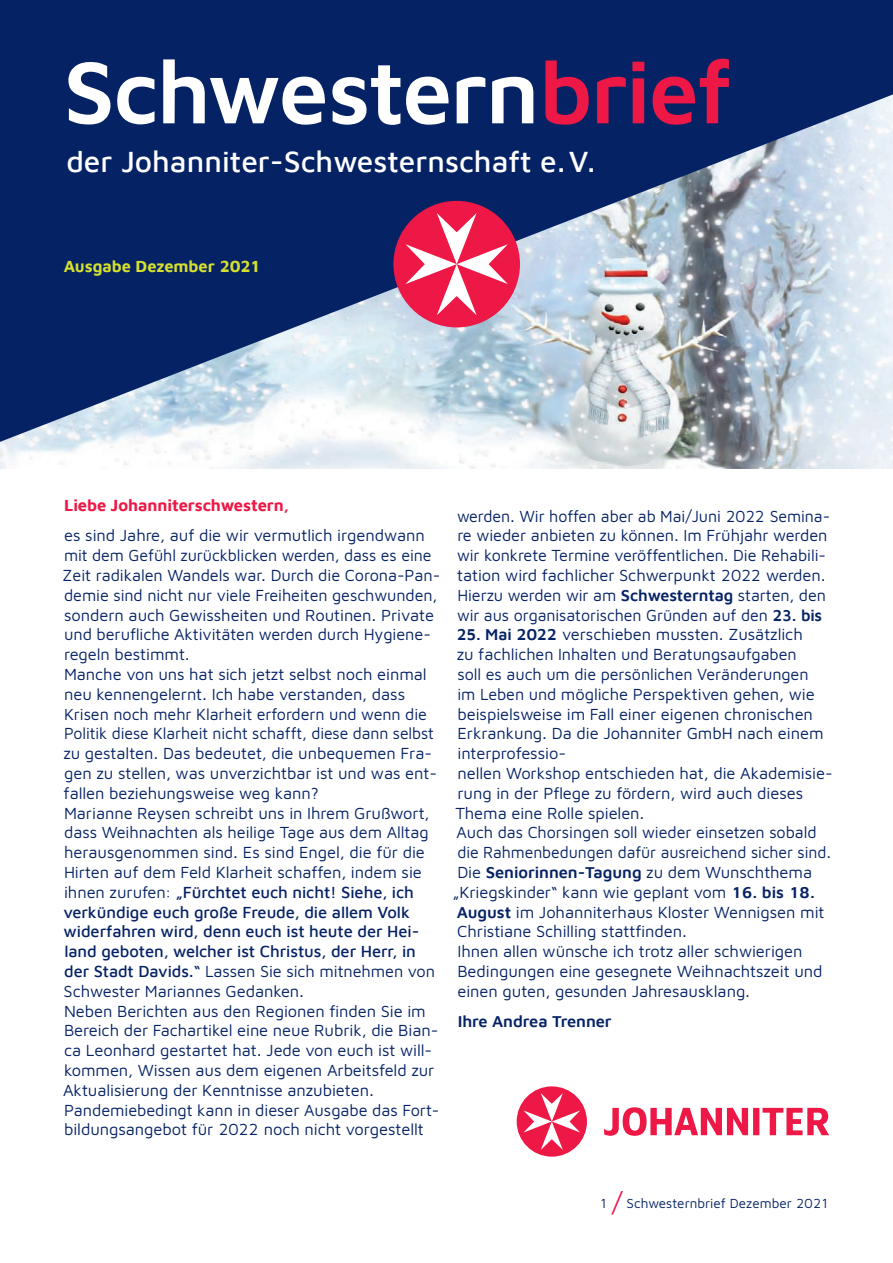
<style>
.page{position:relative;width:893px;height:1263px;background:#fff}
.page>*{position:absolute;margin:0;border:0;box-sizing:border-box;transform-origin:0 0}
.t1{font:600 90px "Maven Johanniter";letter-spacing:-.02em;color:#fff}
.t2{font:500 30px "Maven Johanniter";color:#fff}
.t3{font:16.5px/19.8px "Maven Johanniter";letter-spacing:-.005em;color:#052265}
.t4{font:16.5px "Maven Johanniter";letter-spacing:-.005em;color:#052265;scale:.96 1}
.t5{font:700 16.5px "Maven Johanniter";letter-spacing:-.005em;color:#ed1845}
.t6{font:700 16.5px "Maven Johanniter";letter-spacing:-.005em;color:#d5df2e}
.t7{font:600 16.5px "Maven Johanniter";letter-spacing:-.005em;color:#052265}
.t8{font:13.5px "Maven Johanniter";color:#052265}
.s1{color:#ed1845}
.s2{font-weight:500}
.s3{font-weight:600}
.s4{font-size:27px;color:#ed1845}
</style>
<div class="page">
<img style="left:0;top:442px;width:893px;height:26px">
<svg style="left:0;top:0;width:893px;height:442px;background:#4f6692"></svg>
<div style="left:393px;top:201px;width:127px;height:126px;background:#ed1845;border-radius:50%"></div>
<svg style="left:406px;top:213px;width:102px;height:102px"></svg>
<svg style="left:517px;top:1086px;width:312px;height:71px"></svg>
<h1 class="t1" style="left:63px;top:29px;width:670px">Schwestern<span class="s1">brief</span></h1>
<h2 class="t2" style="left:66px;top:141px;width:531px">der Johanniter-Schwesternschaft e.V.</h2>
<p class="t6" style="left:64px;top:255px;width:198px">Ausgabe Dezember 2021</p>
<p class="t5" style="left:64px;top:493px;width:226px">Liebe Johanniterschwestern,</p>
<p class="t3" style="left:63px;top:525px;width:379px">es sind Jahre, auf die wir vermutlich irgendwann mit dem Gefühl zurückblicken werden, dass es eine Zeit radikalen Wandels war. Durch die Corona-Pan&shy;demie sind nicht nur viele Freiheiten geschwunden, sondern auch Gewissheiten und Routinen. Private und berufliche Aktivitäten werden durch Hygiene&shy;regeln bestimmt.<br>Manche von uns hat sich jetzt selbst noch einmal neu kennengelernt. Ich habe verstanden, dass Krisen noch mehr Klarheit erfordern und wenn die Politik diese Klarheit nicht schafft, diese dann selbst zu gestalten. Das bedeutet, die unbequemen Fra&shy;gen zu stellen, was unverzichtbar ist und was ent&shy;fallen beziehungsweise weg kann?<br>Marianne Reysen schreibt uns in Ihrem Grußwort, dass Weihnachten als heilige Tage aus dem Alltag herausgenommen sind. Es sind Engel, die für die Hirten auf dem Feld Klarheit schaffen, indem sie ihnen zurufen: <span class="s2">„Fürchtet euch nicht! Siehe, ich verkündige euch große Freude, die allem Volk widerfahren wird, denn euch ist heute der Hei&shy;land geboten, welcher ist Christus, der Herr, in der Stadt Davids.“</span> Lassen Sie sich mitnehmen von Schwester Mariannes Gedanken.<br>Neben Berichten aus den Regionen finden Sie im Bereich der Fachartikel eine neue Rubrik, die Bian&shy;ca Leonhard gestartet hat. Jede von euch ist will&shy;kommen, Wissen aus dem eigenen Arbeitsfeld zur Aktualisierung der Kenntnisse anzubieten.<br>Pandemiebedingt kann in dieser Ausgabe das Fort&shy;bildungsangebot für 2022 noch nicht vorgestellt</p>
<p class="t3" style="left:457px;top:505px;width:375px">werden. Wir hoffen aber ab Mai/Juni 2022 Semina&shy;re wieder anbieten zu können. Im Frühjahr werden wir konkrete Termine veröffentlichen. Die Rehabili&shy;tation wird fachlicher Schwerpunkt 2022 werden.<br>Hierzu werden wir am <span class="s3">Schwesterntag</span> starten, den wir aus organisatorischen Gründen auf den <span class="s3">23. bis</span></p>
<p class="t3" style="left:456px;top:624px;width:348px"><span class="s3">25. Mai 2022</span> verschieben mussten. Zusätzlich</p>
<p class="t3" style="left:457px;top:643px;width:342px">zu fachlichen Inhalten und Beratungsaufgaben</p>
<p class="t3" style="left:457px;top:663px;width:353px">soll es auch um die persönlichen Veränderungen</p>
<p class="t3" style="left:457px;top:683px;width:359px">im Leben und mögliche Perspektiven gehen, wie</p>
<p class="t3" style="left:457px;top:703px;width:357px">beispielsweise im Fall einer eigenen chronischen</p>
<p class="t3" style="left:457px;top:723px;width:368px">Erkrankung. Da die Johanniter GmbH nach einem</p>
<p class="t3" style="left:457px;top:742px;width:110px">interprofessio-</p>
<p class="t3" style="left:457px;top:762px;width:377px">nellen Workshop entschieden hat, die Akademisie-</p>
<p class="t3" style="left:457px;top:782px;width:347px">rung in der Pflege zu fördern, wird auch dieses</p>
<p class="t3" style="left:455px;top:802px;width:191px">Thema eine Rolle spielen.</p>
<p class="t3" style="left:456px;top:822px;width:362px">Auch das Chorsingen soll wieder einsetzen sobald</p>
<p class="t4" style="left:457px;top:841px;width:391px">die Rahmenbedungen dafür ausreichend sicher sind.</p>
<p class="t3" style="left:457px;top:861px;width:356px">Die <span class="s3">Seniorinnen-Tagung</span> zu dem Wunschthema</p>
<p class="t3" style="left:452px;top:881px;width:364px">„Kriegskinder“ kann wie geplant vom <span class="s3">16. bis 18.</span></p>
<p class="t3" style="left:457px;top:901px;width:369px"><span class="s3">August</span> im Johanniterhaus Kloster Wennigsen mit</p>
<p class="t3" style="left:457px;top:921px;width:231px">Christiane Schilling stattfinden.</p>
<p class="t3" style="left:457px;top:940px;width:346px">Ihnen allen wünsche ich trotz aller schwierigen</p>
<p class="t3" style="left:457px;top:960px;width:367px">Bedingungen eine gesegnete Weihnachtszeit und</p>
<p class="t3" style="left:457px;top:980px;width:294px">einen guten, gesunden Jahresausklang.</p>
<p class="t7" style="left:458px;top:1009px;width:156px">Ihre Andrea Trenner</p>
<p class="t8" style="left:599px;top:1194px;width:232px">1 <span class="s4">/</span> Schwesternbrief Dezember 2021</p>
</div>
